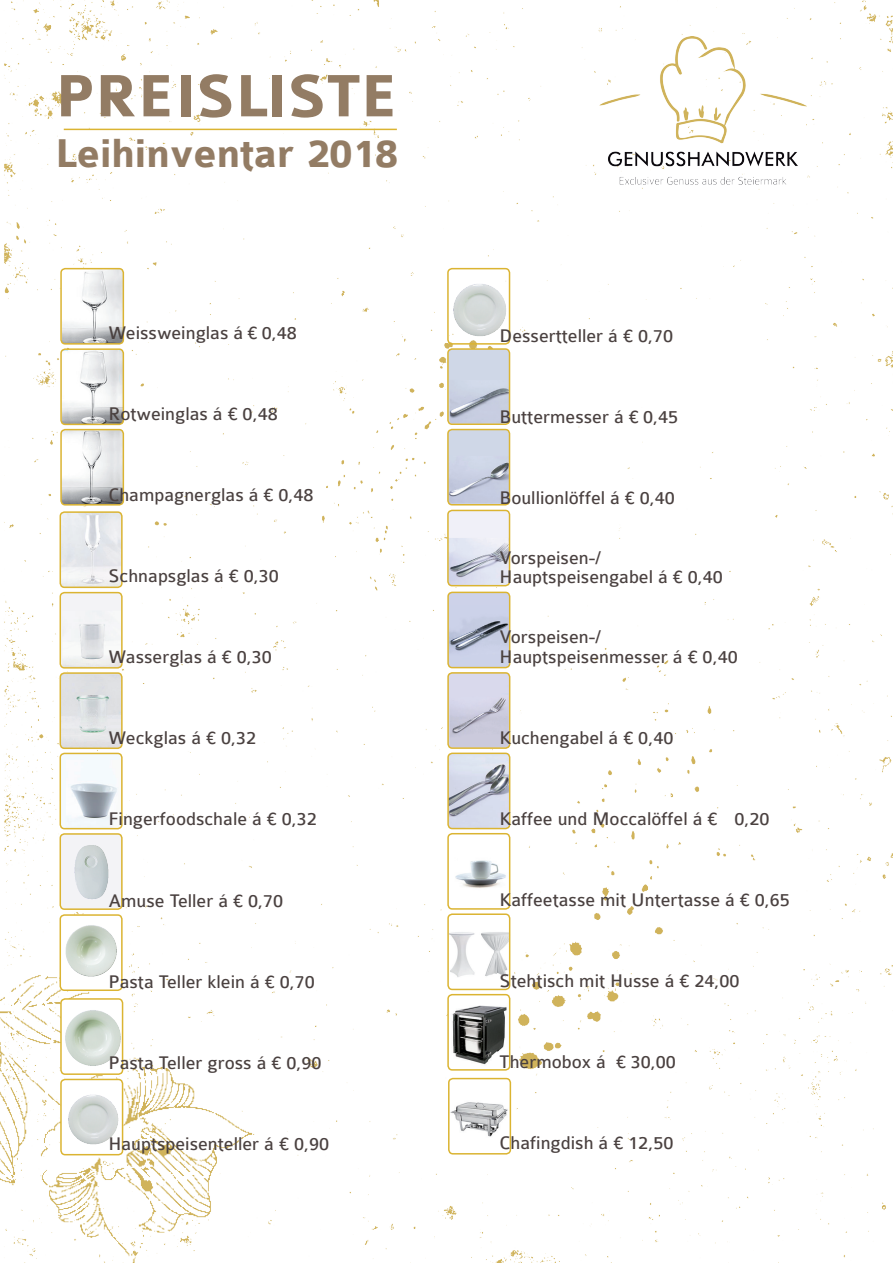
<style>
.page{position:relative;width:893px;height:1263px;background:#fff}
.page>*{position:absolute;margin:0;border:0;box-sizing:border-box;transform-origin:0 0}
.t1{font:700 63.75px "Colaborate";color:#937c64}
.t2{font:700 42.9px "Colaborate";letter-spacing:-.005em;color:#937c64}
.t3{font:19.5px/19.5px "Colaborate";color:#4a4140}
.s1{font-family:"Calibri"}
</style>
<div class="page">
<img style="left:0;top:0;width:893px;height:1263px">
<img style="left:600px;top:36px;width:206px;height:148px">
<img style="left:63px;top:271px;width:58px;height:71px">
<div style="left:60px;top:268px;width:64px;height:77px;border:2px solid #dbb432;border-radius:4px"></div>
<img style="left:63px;top:351px;width:58px;height:71px">
<div style="left:60px;top:348px;width:64px;height:77px;border:2px solid #dbb432;border-radius:4px"></div>
<img style="left:63px;top:432px;width:58px;height:71px">
<div style="left:60px;top:429px;width:64px;height:77px;border:2px solid #dbb432;border-radius:4px"></div>
<img style="left:63px;top:514px;width:57px;height:71px">
<div style="left:60px;top:511px;width:63px;height:77px;border:2px solid #dbb432;border-radius:4px"></div>
<div style="left:60px;top:753px;width:62px;height:76px;background:#f4fafd;border-radius:4px"></div>
<img style="left:71px;top:783px;width:51px;height:46px">
<div style="left:60px;top:753px;width:63px;height:76px;border:2px solid #dbb432;border-radius:4px"></div>
<div style="left:60px;top:593px;width:62px;height:75px;background:#f3f3f6;border-radius:4px"></div>
<img style="left:63px;top:624px;width:57px;height:42px">
<div style="left:60px;top:592px;width:63px;height:77px;border:2px solid #dbb432;border-radius:4px"></div>
<div style="left:60px;top:834px;width:62px;height:75px;background:#f3f3f6;border-radius:4px"></div>
<img style="left:74px;top:845px;width:35px;height:54px">
<div style="left:60px;top:833px;width:63px;height:77px;border:2px solid #dbb432;border-radius:4px"></div>
<img style="left:63px;top:675px;width:57px;height:71px">
<div style="left:60px;top:672px;width:63px;height:77px;border:2px solid #dbb432;border-radius:4px"></div>
<div style="left:60px;top:915px;width:62px;height:75px;background:#fff;border-radius:4px"></div>
<img style="left:65px;top:925px;width:52px;height:52px">
<div style="left:60px;top:914px;width:63px;height:77px;border:2px solid #dbb432;border-radius:4px"></div>
<div style="left:61px;top:999px;width:62px;height:75px;background:#fff;border-radius:4px"></div>
<img style="left:65px;top:1010px;width:55px;height:56px">
<div style="left:60px;top:998px;width:63px;height:77px;border:2px solid #dbb432;border-radius:4px"></div>
<div style="left:448px;top:349px;width:61px;height:75px;background:#cfd7e7;border-radius:4px"></div>
<img style="left:450px;top:388px;width:57px;height:34px">
<div style="left:447px;top:348px;width:63px;height:77px;border:2px solid #dbb432;border-radius:4px"></div>
<div style="left:61px;top:1079px;width:62px;height:76px;background:#fff;border-radius:4px"></div>
<img style="left:68px;top:1094px;width:51px;height:51px">
<div style="left:60px;top:1079px;width:63px;height:76px;border:2px solid #dbb432;border-radius:4px"></div>
<div style="left:448px;top:429px;width:61px;height:76px;background:#cfd7e7;border-radius:4px"></div>
<img style="left:450px;top:462px;width:57px;height:40px">
<div style="left:447px;top:429px;width:63px;height:76px;border:2px solid #dbb432;border-radius:4px"></div>
<div style="left:448px;top:510px;width:61px;height:76px;background:#f0f0f8;border-radius:4px"></div>
<img style="left:448px;top:538px;width:61px;height:48px">
<div style="left:447px;top:510px;width:63px;height:76px;border:2px solid #dbb432;border-radius:4px"></div>
<img style="left:451px;top:281px;width:56px;height:57px">
<div style="left:447px;top:268px;width:63px;height:77px;border:2px solid #dbb432;border-radius:4px"></div>
<hr style="left:64px;top:129px;width:333px;height:1px;background:#dbb432">
<div style="left:448px;top:592px;width:62px;height:76px;background:#cdd2e9;border-radius:4px"></div>
<img style="left:450px;top:621px;width:57px;height:31px">
<div style="left:447px;top:592px;width:63px;height:76px;border:2px solid #dbb432;border-radius:4px"></div>
<div style="left:448px;top:834px;width:62px;height:75px;background:#fff;border-radius:4px"></div>
<img style="left:455px;top:860px;width:51px;height:28px">
<div style="left:447px;top:833px;width:63px;height:77px;border:2px solid #dbb432;border-radius:4px"></div>
<div style="left:448px;top:673px;width:62px;height:75px;background:#d9d9ec;border-radius:4px"></div>
<img style="left:450px;top:697px;width:57px;height:49px">
<div style="left:447px;top:672px;width:63px;height:77px;border:2px solid #dbb432;border-radius:4px"></div>
<div style="left:448px;top:914px;width:62px;height:75px;background:#fff;border-radius:4px"></div>
<img style="left:450px;top:932px;width:57px;height:45px">
<div style="left:447px;top:913px;width:63px;height:77px;border:2px solid #dbb432;border-radius:4px"></div>
<img style="left:450px;top:755px;width:60px;height:73px">
<div style="left:447px;top:752px;width:63px;height:77px;border:2px solid #dbb432;border-radius:4px"></div>
<div style="left:448px;top:995px;width:62px;height:75px;background:#fff;border-radius:4px"></div>
<img style="left:452px;top:1005px;width:55px;height:60px">
<div style="left:447px;top:994px;width:63px;height:77px;border:2px solid #dbb432;border-radius:4px"></div>
<div style="left:449px;top:1078px;width:61px;height:76px;background:#fff;border-radius:4px"></div>
<img style="left:451px;top:1102px;width:57px;height:35px">
<div style="left:448px;top:1078px;width:63px;height:76px;border:2px solid #dbb432;border-radius:4px"></div>
<h1 class="t1" style="left:55px;top:63px;width:345px">Preisliste</h1>
<h2 class="t2" style="left:55px;top:131px;width:344px">Leihinventar 2018</h2>
<p class="t3" style="left:108px;top:324px;width:190px">Weissweinglas á <span class="s1">€</span> 0,48</p>
<p class="t3" style="left:500px;top:326px;width:175px">Dessertteller á <span class="s1">€</span> 0,70</p>
<p class="t3" style="left:108px;top:405px;width:171px">Rotweinglas á <span class="s1">€</span> 0,48</p>
<p class="t3" style="left:500px;top:407px;width:180px">Buttermesser á <span class="s1">€</span> 0,45</p>
<p class="t3" style="left:108px;top:486px;width:207px">Champagnerglas á <span class="s1">€</span> 0,48</p>
<p class="t3" style="left:500px;top:488px;width:177px">Boullionlöffel á <span class="s1">€</span> 0,40</p>
<p class="t3" style="left:108px;top:567px;width:172px">Schnapsglas á <span class="s1">€</span> 0,30</p>
<p class="t3" style="left:500px;top:548px;width:225px">Vorspeisen-/<br>Hauptspeisengabel á <span class="s1">€</span> 0,40</p>
<p class="t3" style="left:108px;top:648px;width:165px">Wasserglas á <span class="s1">€</span> 0,30</p>
<p class="t3" style="left:500px;top:627px;width:240px">Vorspeisen-/<br>Hauptspeisenmesser á <span class="s1">€</span> 0,40</p>
<p class="t3" style="left:108px;top:729px;width:149px">Weckglas á <span class="s1">€</span> 0,32</p>
<p class="t3" style="left:500px;top:728px;width:175px">Kuchengabel á <span class="s1">€</span> 0,40</p>
<p class="t3" style="left:108px;top:810px;width:210px">Fingerfoodschale á <span class="s1">€</span> 0,32</p>
<p class="t3" style="left:500px;top:809px;width:271px">Kaffee und Moccalöffel á <span class="s1">€</span> 0,20</p>
<p class="t3" style="left:108px;top:891px;width:176px">Amuse Teller á <span class="s1">€</span> 0,70</p>
<p class="t3" style="left:500px;top:890px;width:292px">Kaffeetasse mit Untertasse á <span class="s1">€</span> 0,65</p>
<p class="t3" style="left:108px;top:972px;width:208px">Pasta Teller klein á <span class="s1">€</span> 0,70</p>
<p class="t3" style="left:500px;top:971px;width:241px">Stehtisch mit Husse á <span class="s1">€</span> 24,00</p>
<p class="t3" style="left:108px;top:1053px;width:215px">Pasta Teller gross á <span class="s1">€</span> 0,90</p>
<p class="t3" style="left:500px;top:1052px;width:178px">Thermobox á <span class="s1">€</span> 30,00</p>
<p class="t3" style="left:108px;top:1134px;width:222px">Hauptspeisenteller á <span class="s1">€</span> 0,90</p>
<p class="t3" style="left:500px;top:1133px;width:175px">Chafingdish á <span class="s1">€</span> 12,50</p>
</div>
